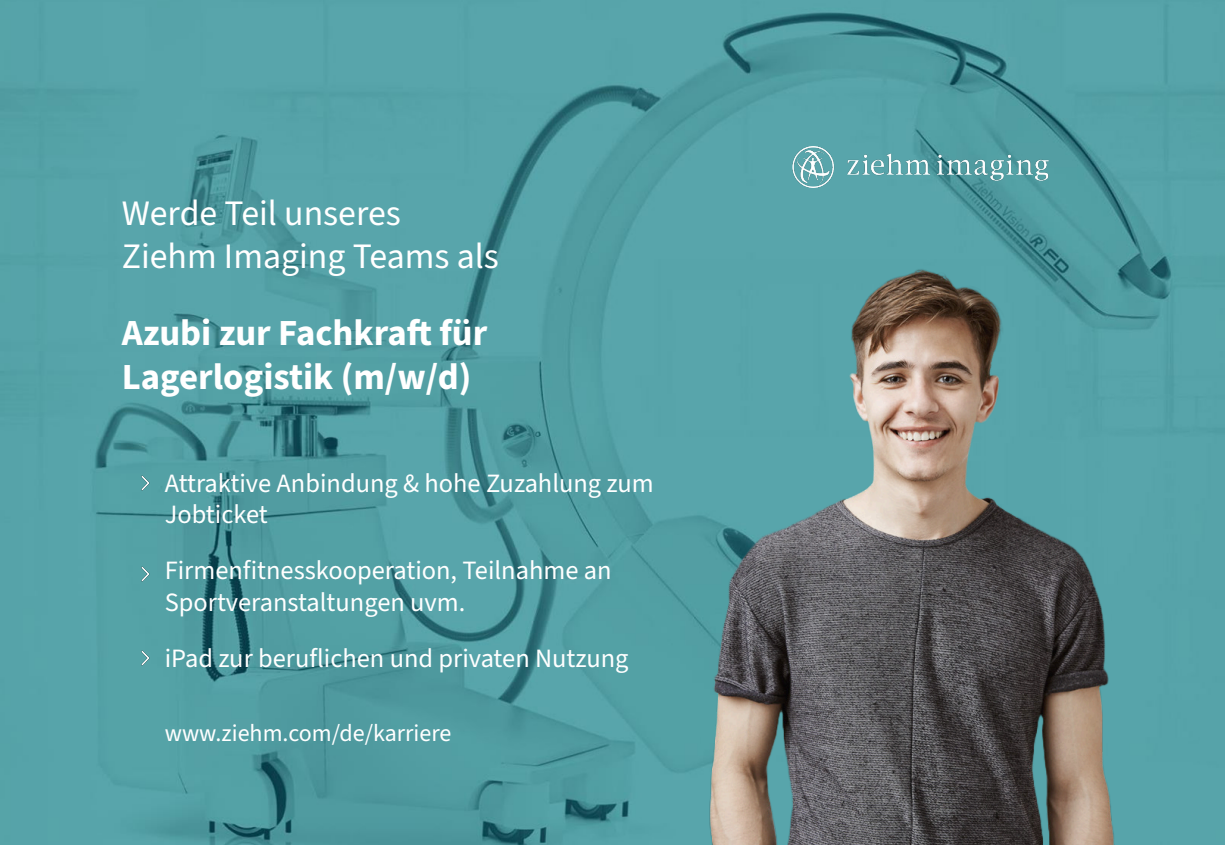
<style>
.page{position:relative;width:1225px;height:845px;background:#fff}
.page>*{position:absolute;margin:0;border:0;box-sizing:border-box;transform-origin:0 0}
.t1{font:700 36.8px/44.2px "Source Sans 3";color:#fff}
.t2{font:35.8px/43px "Source Sans 3";color:#fff}
.t3{font:26.4px/31.8px "Source Sans 3";color:#fff}
.t4{font:24px "Source Sans 3";color:#fff}
</style>
<div class="page">
<img style="left:0;top:0;width:1225px;height:845px">
<img style="left:708px;top:267px;width:406px;height:578px">
<img style="left:792px;top:147px;width:257px;height:40px">
<img style="left:131px;top:470px;width:28px;height:27px">
<img style="left:131px;top:561px;width:28px;height:27px">
<img style="left:131px;top:644px;width:28px;height:28px">
<h2 class="t2" style="left:122px;top:192px;width:379px">Werde Teil unseres<br>Ziehm Imaging Teams als</h2>
<h1 class="t1" style="left:122px;top:311px;width:367px">Azubi zur Fachkraft für<br>Lagerlogistik (m/w/d)</h1>
<p class="t3" style="left:165px;top:467px;width:490px">Attraktive Anbindung &amp; hohe Zuzahlung zum<br>Jobticket</p>
<p class="t3" style="left:165px;top:554px;width:448px">Firmenfitnesskooperation, Teilnahme an<br>Sportveranstaltungen uvm.</p>
<p class="t3" style="left:165px;top:642px;width:465px">iPad zur beruflichen und privaten Nutzung</p>
<p class="t4" style="left:165px;top:718px;width:288px">www.ziehm.com/de/karriere</p>
</div>
